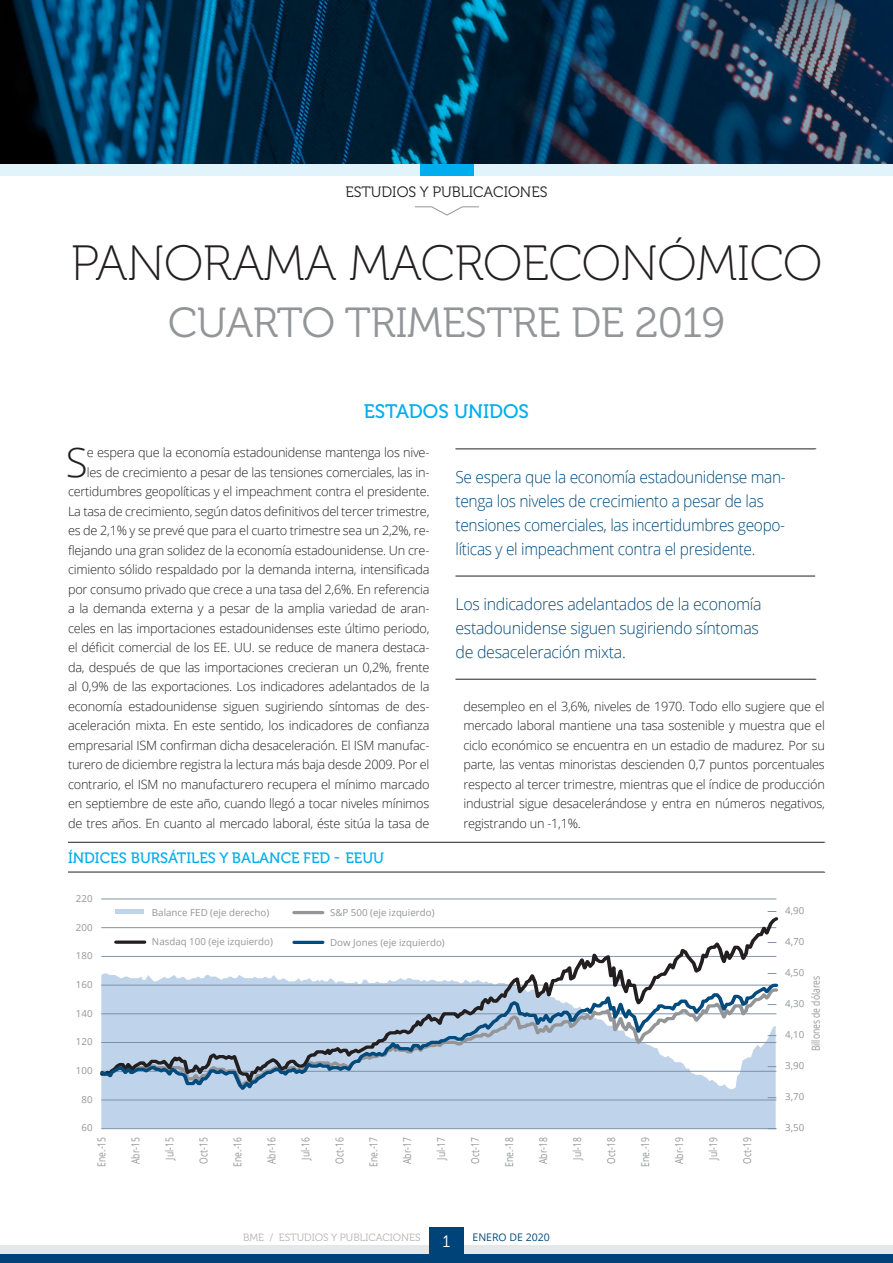
<style>
.page{position:relative;width:893px;height:1263px;background:#fff}
.page>*{position:absolute;margin:0;border:0;box-sizing:border-box;transform-origin:0 0}
._01-Titular{font:49.5px "Museo 100";letter-spacing:-.01em;color:#231f20}
._01-Titular-2{font:42px "Museo 300";letter-spacing:-.01em;color:#939598}
._03-Texto{font:300 40.05px "Open Sans";color:#231f20}
._02-Ladillo_grande{font:19.5px "Museo 500";color:#00aeef}
._01_Titular{font:300 16.5px/24px "Open Sans";letter-spacing:-.02em;color:#034b7d;scale:.94 1}
._01_Titular-2{font:300 16.5px/24px "Open Sans";letter-spacing:-.02em;color:#034b7d}
.t1{font:16.5px "Museo 300";color:#fff}
._01_Titular-3{font:15px "Museo 500";color:#00aeef}
.t2{font:15px "Museo 300";color:#231f20}
._03-Texto-2{font:300 12.75px/19.5px "Open Sans";letter-spacing:-.02em;color:#231f20;text-align:right}
.t3{font:10.95px "Open Sans";color:#939598;scale:.78 1}
.t4{font:10.5px "Museo 300";color:#b2b2b2}
.t5{font:10.5px "Open Sans";color:#034b7d}
.t6{font:9.6px "Open Sans";color:#939598}
</style>
<div class="page">
<div style="left:101px;top:1094px;width:675px;height:34px;background:#bfd4ea"></div>
<div style="left:116px;top:909px;width:28px;height:5px;background:#bfd4ea"></div>
<hr style="left:294px;top:911px;width:29px;height:3px;background:#939598">
<hr style="left:101px;top:899px;width:675px;height:1px;background:#7a8ba2">
<hr style="left:101px;top:1100px;width:675px;height:1px;background:#7a8ba2">
<hr style="left:101px;top:1128px;width:675px;height:1px;background:#7a8ba2">
<svg style="left:101px;top:914px;width:678px;height:68px"></svg>
<svg style="left:100px;top:982px;width:679px;height:112px;background:#b8cbdd"></svg>
<hr style="left:68px;top:842px;width:757px;height:1px;background:#231f20">
<hr style="left:68px;top:872px;width:757px;height:1px;background:#231f20">
<hr style="left:824px;top:842px;width:1px;height:30px;background:#fff">
<svg style="left:455px;top:575px;width:360px;height:104px"></svg>
<hr style="left:455px;top:449px;width:361px;height:1px;background:#231f20">
<hr style="left:455px;top:576px;width:360px;height:1px;background:#231f20">
<hr style="left:455px;top:679px;width:361px;height:1px;background:#231f20">
<hr style="left:815px;top:449px;width:1px;height:127px;background:#fff">
<div style="left:0;top:1254px;width:893px;height:9px;background:#004379"></div>
<div style="left:0;top:163px;width:893px;height:13px;background:#e1f4fc"></div>
<div style="left:0;top:1245px;width:893px;height:9px;background:#e6e7e9"></div>
<div style="left:420px;top:163px;width:53px;height:13px;background:#00aeef"></div>
<svg style="left:415px;top:206px;width:64px;height:9px"></svg>
<div style="left:429px;top:1228px;width:35px;height:35px;background:#004379"></div>
<img style="left:0;top:0;width:893px;height:163px">
<p class="t2" style="left:345px;top:184px;width:204px">ESTUDIOS Y PUBLICACIONES</p>
<p class="_01-Titular" style="left:71px;top:237px;width:753px">PANORAMA MACROECONÓMICO</p>
<p class="_01-Titular-2" style="left:168px;top:300px;width:558px">CUARTO TRIMESTRE DE 2019</p>
<p class="_02-Ladillo_grande" style="left:364px;top:401px;width:167px">ESTADOS UNIDOS</p>
<p class="_03-Texto-2" style="left:68px;top:443px;width:363px">e espera que la economía estadounidense mantenga los nive-<br>les de crecimiento a pesar de las tensiones comerciales, las in&shy;certidumbres geopolíticas y el impeachment contra el presidente.<br>La tasa de crecimiento, según datos definitivos del tercer trimestre, es de 2,1% y se prevé que para el cuarto trimestre sea un 2,2%, re&shy;flejando una gran solidez de la economía estadounidense. Un cre&shy;cimiento sólido respaldado por la demanda interna, intensificada por consumo privado que crece a una tasa del 2,6%. En referencia a la demanda externa y a pesar de la amplia variedad de aran&shy;celes en las importaciones estadounidenses este último periodo, el déficit comercial de los EE. UU. se reduce de manera destaca&shy;da, después de que las importaciones crecieran un 0,2%, frente al 0,9% de las exportaciones. Los indicadores adelantados de la economía estadounidense siguen sugiriendo síntomas de des&shy;aceleración mixta. En este sentido, los indicadores de confianza empresarial ISM confirman dicha desaceleración. El ISM manufac&shy;turero de diciembre registra la lectura más baja desde 2009. Por el contrario, el ISM no manufacturero recupera el mínimo marcado en septiembre de este año, cuando llegó a tocar niveles mínimos de tres años. En cuanto al mercado laboral, éste sitúa la tasa de</p>
<p class="_03-Texto" style="left:66px;top:435px;width:23px">S</p>
<p class="_01_Titular-3" style="left:68px;top:849px;width:318px">ÍNDICES BURSÁTILES Y BALANCE FED - EEUU</p>
<p class="_01_Titular" style="left:455px;top:464px;width:353px">Se espera que la economía estadounidense man&shy;tenga los niveles de crecimiento a pesar de las tensiones comerciales, las incertidumbres geopo&shy;líticas y el impeachment contra el presidente.</p>
<p class="_01_Titular-2" style="left:455px;top:591px;width:308px">Los indicadores adelantados de la economía estadounidense siguen sugiriendo síntomas de desaceleración mixta.</p>
<p class="_03-Texto-2" style="left:463px;top:696px;width:363px;text-align:justify">desempleo en el 3,6%, niveles de 1970. Todo ello sugiere que el mercado laboral mantiene una tasa sostenible y muestra que el ciclo económico se encuentra en un estadio de madurez. Por su parte, las ventas minoristas descienden 0,7 puntos porcentuales respecto al tercer trimestre, mientras que el índice de producción industrial sigue desacelerándose y entra en números negativos, registrando un -1,1%.</p>
<p class="t6" style="left:76px;top:892px;width:18px">220</p>
<p class="t6" style="left:76px;top:921px;width:18px">200</p>
<p class="t6" style="left:76px;top:949px;width:18px">180</p>
<p class="t6" style="left:76px;top:978px;width:18px">160</p>
<p class="t6" style="left:76px;top:1006px;width:18px">140</p>
<p class="t6" style="left:76px;top:1035px;width:18px">120</p>
<p class="t6" style="left:76px;top:1064px;width:18px">100</p>
<p class="t6" style="left:82px;top:1092px;width:13px">80</p>
<p class="t6" style="left:82px;top:1121px;width:13px">60</p>
<p class="t6" style="left:152px;top:906px;width:119px">Balance FED (eje derecho)</p>
<p class="t6" style="left:330px;top:906px;width:106px">S&amp;P 500 (eje izquierdo)</p>
<p class="t6" style="left:152px;top:935px;width:122px">Nasdaq 100 (eje izquierdo)</p>
<p class="t6" style="left:330px;top:936px;width:116px">Dow Jones (eje izquierdo)</p>
<p class="t6" style="left:785px;top:903px;width:21px">4,90</p>
<p class="t6" style="left:785px;top:935px;width:21px">4,70</p>
<p class="t6" style="left:785px;top:966px;width:21px">4,50</p>
<p class="t6" style="left:785px;top:997px;width:21px">4,30</p>
<p class="t6" style="left:785px;top:1028px;width:21px">4,10</p>
<p class="t6" style="left:785px;top:1059px;width:21px">3,90</p>
<p class="t6" style="left:785px;top:1090px;width:21px">3,70</p>
<p class="t6" style="left:785px;top:1121px;width:21px">3,50</p>
<p class="t3" style="left:808px;top:1051px;width:98px;rotate:-90deg">Billones de dólares</p>
<p class="t3" style="left:94px;top:1167px;width:39px;rotate:-90deg">Ene.-15</p>
<p class="t3" style="left:128px;top:1164px;width:36px;rotate:-90deg">Abr-15</p>
<p class="t3" style="left:162px;top:1160px;width:30px;rotate:-90deg">Jul-15</p>
<p class="t3" style="left:196px;top:1164px;width:35px;rotate:-90deg">Oct-15</p>
<p class="t3" style="left:230px;top:1167px;width:39px;rotate:-90deg">Ene.-16</p>
<p class="t3" style="left:264px;top:1164px;width:36px;rotate:-90deg">Abr-16</p>
<p class="t3" style="left:298px;top:1160px;width:30px;rotate:-90deg">Jul-16</p>
<p class="t3" style="left:332px;top:1164px;width:35px;rotate:-90deg">Oct-16</p>
<p class="t3" style="left:366px;top:1167px;width:39px;rotate:-90deg">Ene.-17</p>
<p class="t3" style="left:400px;top:1164px;width:36px;rotate:-90deg">Abr-17</p>
<p class="t3" style="left:434px;top:1160px;width:30px;rotate:-90deg">Jul-17</p>
<p class="t3" style="left:468px;top:1164px;width:35px;rotate:-90deg">Oct-17</p>
<p class="t3" style="left:502px;top:1167px;width:39px;rotate:-90deg">Ene.-18</p>
<p class="t3" style="left:536px;top:1164px;width:36px;rotate:-90deg">Abr-18</p>
<p class="t3" style="left:570px;top:1159px;width:30px;rotate:-90deg">Jul-18</p>
<p class="t3" style="left:604px;top:1164px;width:35px;rotate:-90deg">Oct-18</p>
<p class="t3" style="left:638px;top:1167px;width:39px;rotate:-90deg">Ene.-19</p>
<p class="t3" style="left:672px;top:1164px;width:36px;rotate:-90deg">Abr-19</p>
<p class="t3" style="left:706px;top:1159px;width:30px;rotate:-90deg">Jul-19</p>
<p class="t3" style="left:740px;top:1164px;width:35px;rotate:-90deg">Oct-19</p>
<p class="t4" style="left:243px;top:1231px;width:179px">BME / ESTUDIOS Y PUBLICACIONES</p>
<p class="t5" style="left:472px;top:1229px;width:79px">ENERO DE 2020</p>
<p class="t1" style="left:443px;top:1232px;width:9px">1</p>
</div>
